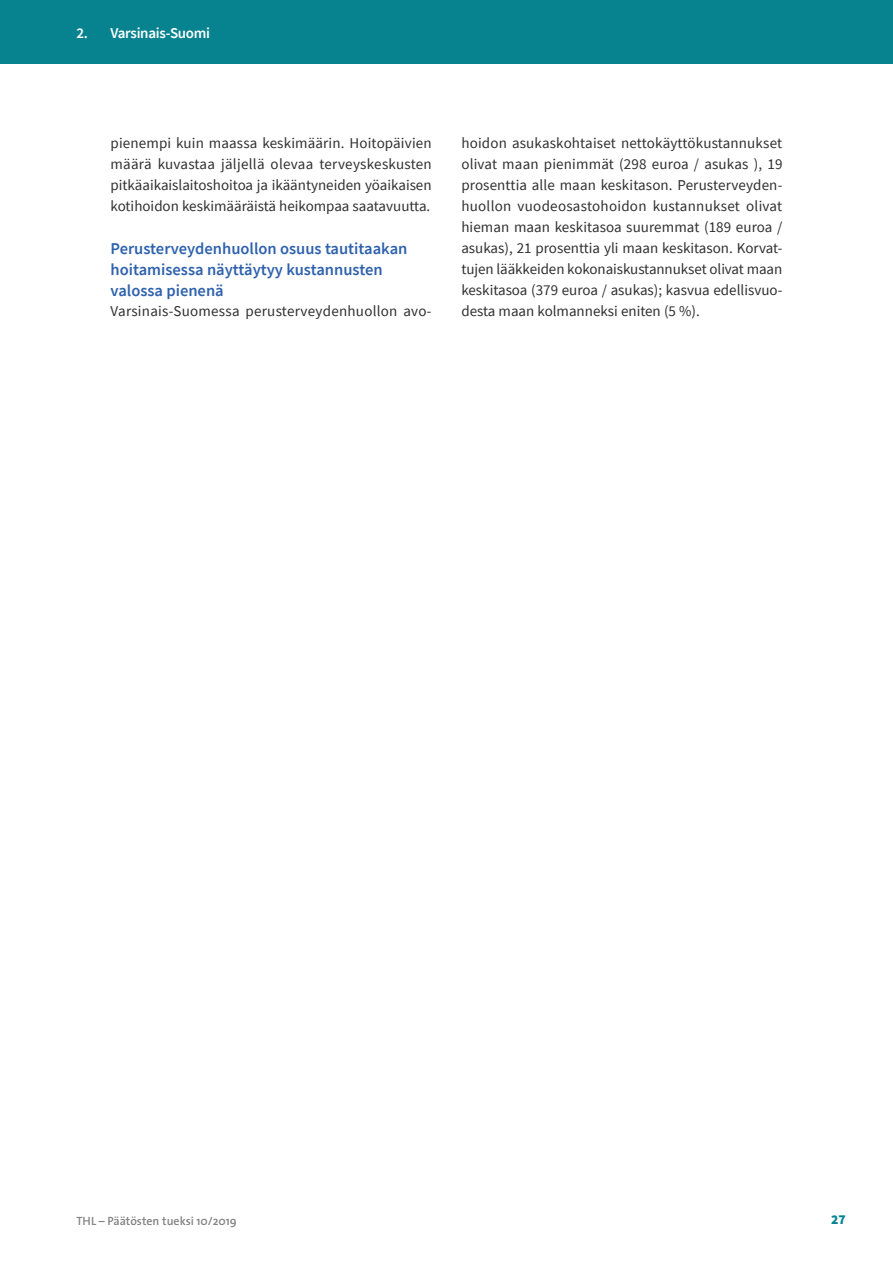
<style>
.page{position:relative;width:893px;height:1263px;background:#fff}
.page>*{position:absolute;margin:0;border:0;box-sizing:border-box;transform-origin:0 0}
.H3{font:600 16.5px/21px "Source Sans Pro";color:#2f62ad}
.LEIPIS_ut{font:15px/21px "Source Sans Pro";color:#303030;text-align:justify}
.LEIPIS_in{font:15px/21px "Source Sans Pro";color:#303030;text-align:justify}
.t1{font:600 15px "Source Sans Pro";letter-spacing:-.02em;color:#fff}
.t2{font:900 13.5px "Source Sans Pro";color:#078390}
.t3{font:600 12px "The Sans";color:#838383}
</style>
<div class="page">
<div style="left:0;top:0;width:893px;height:64px;background:#078390"></div>
<p class="t1" style="left:77px;top:23px;width:135px">2. Varsinais-Suomi</p>
<p class="LEIPIS_in" style="left:111px;top:133px;width:323px">pienempi kuin maassa keskimäärin. Hoitopäivien määrä kuvastaa jäljellä olevaa terveyskeskusten pitkäaikaislaitoshoitoa ja ikääntyneiden yöaikaisen kotihoidon keskimääräistä heikompaa saatavuutta.</p>
<h3 class="H3" style="left:111px;top:237px;width:298px">Perusterveydenhuollon osuus tautitaakan hoitamisessa näyttäytyy kustannusten valossa pienenä</h3>
<p class="LEIPIS_ut" style="left:111px;top:301px;width:323px">Varsinais-Suomessa perusterveydenhuollon avo-</p>
<p class="LEIPIS_ut" style="left:461px;top:133px;width:323px">hoidon asukaskohtaiset nettokäyttökustannukset olivat maan pienimmät (298 euroa / asukas ), 19 prosenttia alle maan keskitason. Perusterveyden&shy;huollon vuodeosastohoidon kustannukset olivat hieman maan keskitasoa suuremmat (189 euroa / asukas), 21 prosenttia yli maan keskitason. Korvat&shy;tujen lääkkeiden kokonaiskustannukset olivat maan keskitasoa (379 euroa / asukas); kasvua edellisvuo&shy;desta maan kolmanneksi eniten (5 %).</p>
<p class="t3" style="left:77px;top:1211px;width:162px">THL – Päätösten tueksi 10/2019</p>
<p class="t2" style="left:831px;top:1210px;width:16px">27</p>
</div>
